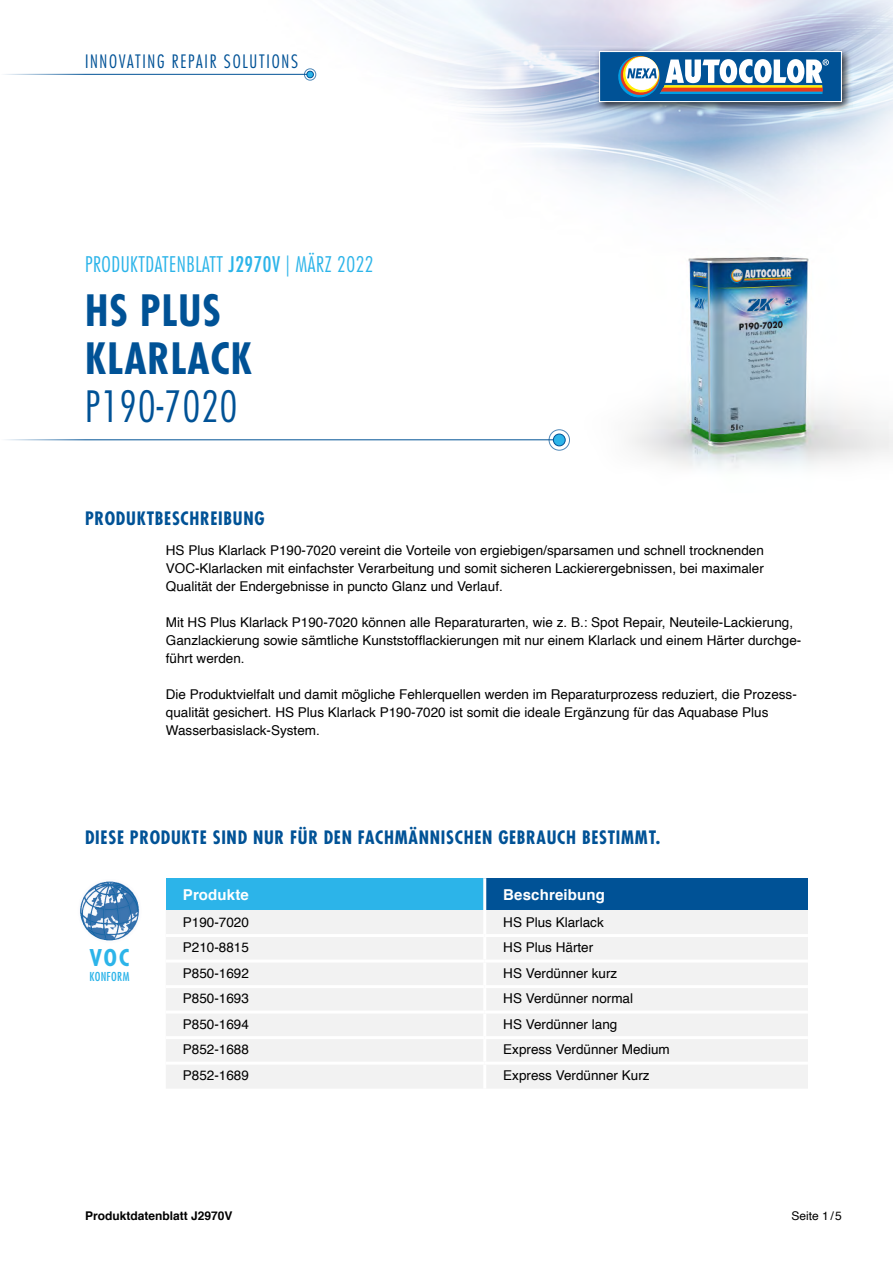
<style>
.page{position:relative;width:893px;height:1263px;background:#fff}
.page>*{position:absolute;margin:0;border:0;box-sizing:border-box;transform-origin:0 0}
.t1{font:700 condensed 42px/48px "Futura LT";letter-spacing:.025em;color:#005296}
.t2{font:300 condensed 42px "Futura LT";letter-spacing:.025em;color:#005296}
.t3{font:700 condensed 22.5px "Futura LT";color:#2cb4e9}
.t4{font:300 condensed 21px "Futura LT";letter-spacing:.025em;color:#2cb4e9}
.t5{font:700 condensed 18px "Futura LT";letter-spacing:.04em;color:#005296}
.t6{font:300 condensed 18px "Futura LT";letter-spacing:.095em;color:#005296}
.t7{font:700 15px "Helvetica";letter-spacing:.01em;color:#fff}
.t8{font:13.5px/18px "Helvetica";color:#000}
.t9{font:700 12px "Helvetica";color:#000}
.t10{font:12px "Helvetica";color:#000}
.t11{font:condensed 12px "Futura LT";letter-spacing:.025em;color:#2cb4e9}
.s1{font-weight:400}
</style>
<div class="page">
<img style="left:11px;top:0;width:882px;height:441px">
<div style="left:595px;top:47px;width:257px;height:65px;background:#000;opacity:.75"></div>
<div style="left:600px;top:52px;width:241px;height:50px;background:#005296"></div>
<div style="left:599px;top:51px;width:243px;height:51px;border:1px solid #fff"></div>
<svg style="left:618px;top:55px;width:211px;height:43px"></svg>
<hr style="left:0;top:74px;width:310px;height:1px;background:#005296">
<div style="left:307px;top:71px;width:6px;height:7px;background:#2cb4e9;border-radius:50%"></div>
<div style="left:307px;top:71px;width:7px;height:7px;border:1px solid #005296;border-radius:50%"></div>
<div style="left:304px;top:69px;width:12px;height:11px;border:1px solid #005296;border-radius:50%"></div>
<img style="left:528px;top:248px;width:365px;height:221px">
<div style="left:166px;top:878px;width:319px;height:32px;background:#2cb4e9"></div>
<div style="left:485px;top:878px;width:323px;height:32px;background:#005296"></div>
<div style="left:166px;top:910px;width:642px;height:178px;background:#f2f2f2"></div>
<hr style="left:483px;top:878px;width:3px;height:32px;background:#fff">
<hr style="left:483px;top:910px;width:3px;height:24px;background:#fff">
<hr style="left:483px;top:937px;width:3px;height:22px;background:#fff">
<hr style="left:483px;top:962px;width:3px;height:23px;background:#fff">
<hr style="left:483px;top:988px;width:3px;height:22px;background:#fff">
<hr style="left:483px;top:1013px;width:3px;height:23px;background:#fff">
<hr style="left:483px;top:1039px;width:3px;height:22px;background:#fff">
<hr style="left:483px;top:1064px;width:3px;height:25px;background:#fff">
<hr style="left:166px;top:1061px;width:319px;height:3px;background:#fff">
<hr style="left:485px;top:1061px;width:323px;height:3px;background:#fff">
<hr style="left:166px;top:1036px;width:319px;height:3px;background:#fff">
<hr style="left:485px;top:1036px;width:323px;height:3px;background:#fff">
<hr style="left:166px;top:1010px;width:319px;height:3px;background:#fff">
<hr style="left:485px;top:1010px;width:323px;height:3px;background:#fff">
<hr style="left:166px;top:985px;width:319px;height:3px;background:#fff">
<hr style="left:485px;top:985px;width:323px;height:3px;background:#fff">
<hr style="left:166px;top:959px;width:319px;height:3px;background:#fff">
<hr style="left:485px;top:959px;width:323px;height:3px;background:#fff">
<hr style="left:166px;top:934px;width:319px;height:3px;background:#fff">
<hr style="left:485px;top:934px;width:323px;height:3px;background:#fff">
<img style="left:80px;top:881px;width:60px;height:60px">
<hr style="left:0;top:439px;width:560px;height:1px;background:#005296">
<div style="left:549px;top:429px;width:21px;height:21px;border:1px solid #005296;border-radius:50%"></div>
<div style="left:553px;top:434px;width:12px;height:12px;background:#2cb4e9;border-radius:50%"></div>
<div style="left:553px;top:434px;width:13px;height:12px;border:1px solid #005296;border-radius:50%"></div>
<h3 class="t6" style="left:85px;top:51px;width:214px">INNOVATING REPAIR SOLUTIONS</h3>
<h3 class="t4" style="left:85px;top:252px;width:290px">PRODUKTDATENBLATT <span class="s1">J2970V</span> | MÄRZ 2022</h3>
<h1 class="t1" style="left:85px;top:287px;width:169px">HS PLUS<br>KLARLACK</h1>
<h1 class="t2" style="left:85px;top:382px;width:154px">P190-7020</h1>
<h3 class="t5" style="left:85px;top:507px;width:181px">PRODUKTBESCHREIBUNG</h3>
<p class="t8" style="left:166px;top:542px;width:600px;text-align:justify">HS Plus Klarlack P190-7020 vereint die Vorteile von ergiebigen/sparsamen und schnell trocknenden VOC-Klarlacken mit einfachster Verarbeitung und somit sicheren Lackierergebnissen, bei maximaler Qualität der Endergebnisse in puncto Glanz und Verlauf.</p>
<p class="t8" style="left:166px;top:614px;width:637px">Mit HS Plus Klarlack P190-7020 können alle Reparaturarten, wie z. B.: Spot Repair, Neuteile-Lackierung,<br>Ganzlackierung sowie sämtliche Kunststofflackierungen mit nur einem Klarlack und einem Härter durchge&shy;führt werden.</p>
<p class="t8" style="left:166px;top:686px;width:633px">Die Produktvielfalt und damit mögliche Fehlerquellen werden im Reparaturprozess reduziert, die Prozess&shy;qualität gesichert. HS Plus Klarlack P190-7020 ist somit die ideale Ergänzung für das Aquabase Plus<br>Wasserbasislack-System.</p>
<h3 class="t5" style="left:85px;top:826px;width:577px">DIESE PRODUKTE SIND NUR FÜR DEN FACHMÄNNISCHEN GEBRAUCH BESTIMMT.</h3>
<h2 class="t3" style="left:90px;top:943px;width:41px">VOC</h2>
<p class="t11" style="left:89px;top:969px;width:41px">KONFORM</p>
<p class="t7" style="left:183px;top:882px;width:68px">Produkte</p>
<p class="t7" style="left:503px;top:882px;width:103px">Beschreibung</p>
<p class="t8" style="left:183px;top:913px;width:68px">P190-7020</p>
<p class="t8" style="left:503px;top:913px;width:102px">HS Plus Klarlack</p>
<p class="t8" style="left:183px;top:939px;width:68px">P210-8815</p>
<p class="t8" style="left:503px;top:939px;width:92px">HS Plus Härter</p>
<p class="t8" style="left:183px;top:964px;width:68px">P850-1692</p>
<p class="t8" style="left:503px;top:964px;width:116px">HS Verdünner kurz</p>
<p class="t8" style="left:183px;top:990px;width:68px">P850-1693</p>
<p class="t8" style="left:503px;top:990px;width:131px">HS Verdünner normal</p>
<p class="t8" style="left:183px;top:1015px;width:68px">P850-1694</p>
<p class="t8" style="left:503px;top:1015px;width:116px">HS Verdünner lang</p>
<p class="t8" style="left:183px;top:1041px;width:68px">P852-1688</p>
<p class="t8" style="left:503px;top:1041px;width:168px">Express Verdünner Medium</p>
<p class="t8" style="left:183px;top:1066px;width:68px">P852-1689</p>
<p class="t8" style="left:503px;top:1066px;width:148px">Express Verdünner Kurz</p>
<p class="t9" style="left:85px;top:1206px;width:149px">Produktdatenblatt J2970V</p>
<p class="t10" style="left:792px;top:1207px;width:52px">Seite 1/5</p>
</div>
